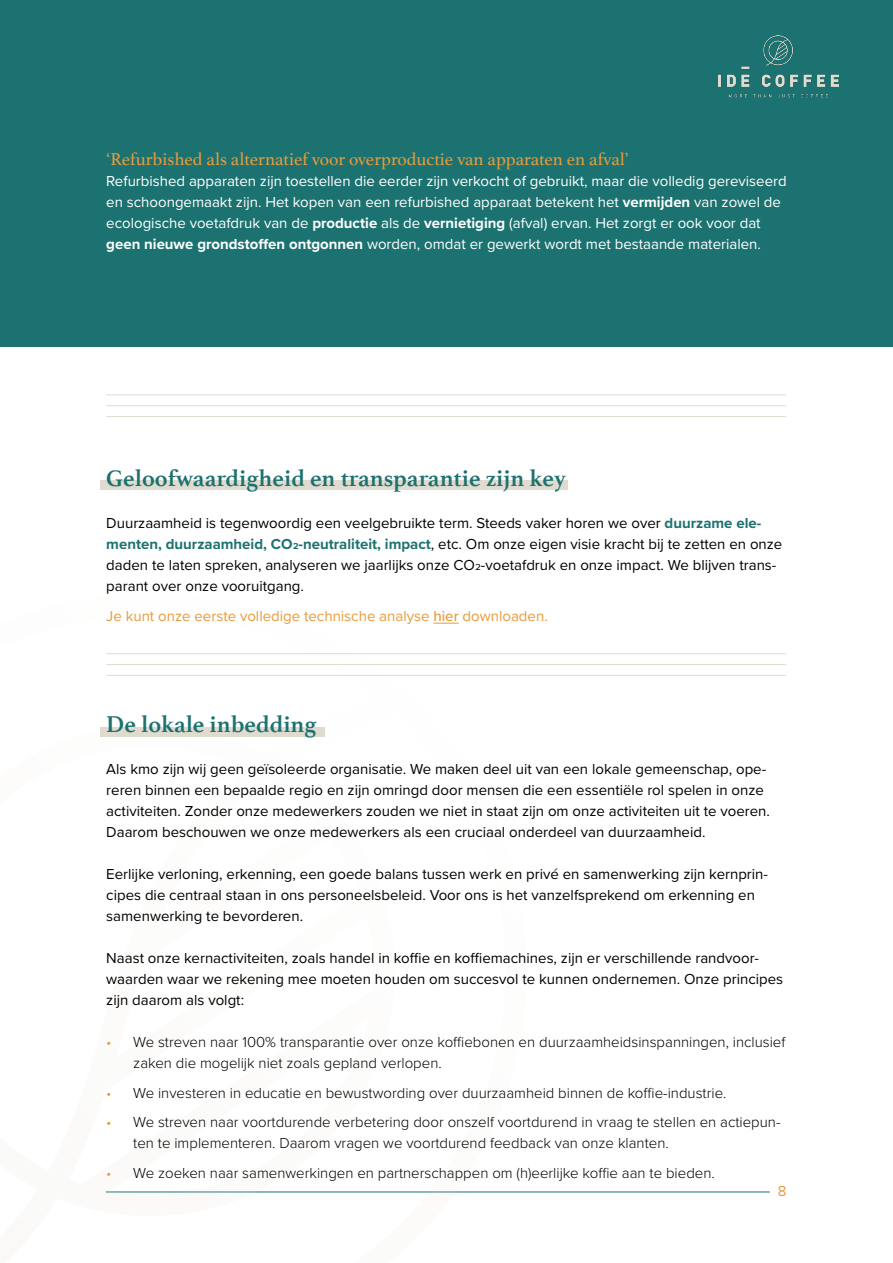
<style>
.page{position:relative;width:893px;height:1263px;background:#fff}
.page>*{position:absolute;margin:0;border:0;box-sizing:border-box;transform-origin:0 0}
.t1{font:700 24px "Athelas";color:#1c7270}
.t2{font:18px "Athelas";color:#e99b3a}
.t3{font:15px/21px "Proxima Nova";color:#000}
.t4{font:300 15px/21px "Proxima Nova";color:#000}
.t5{font:15px/21px "Proxima Nova";color:#fff}
.t6{font:15px "Proxima Nova";color:#e99b3a}
.s1{font-weight:700}
.s2{font-weight:700;color:#1c7270}
.s3{font-weight:500}
.s4{color:#e99b3a}
</style>
<div class="page">
<hr style="left:106px;top:1191px;width:664px;height:1px;background:#1c7270">
<div style="left:0;top:0;width:893px;height:347px;background:#1c7270"></div>
<div style="left:100px;top:727px;width:225px;height:10px;background:#e0dbcf"></div>
<div style="left:100px;top:480px;width:468px;height:10px;background:#e0dbcf"></div>
<hr style="left:106px;top:653px;width:680px;height:1px;background:#e0dbcf">
<hr style="left:106px;top:664px;width:680px;height:1px;background:#e0dbcf">
<hr style="left:106px;top:675px;width:680px;height:1px;background:#e0dbcf">
<hr style="left:106px;top:394px;width:680px;height:1px;background:#e0dbcf">
<hr style="left:106px;top:405px;width:680px;height:1px;background:#e0dbcf">
<hr style="left:106px;top:416px;width:680px;height:1px;background:#e0dbcf">
<img style="left:719px;top:35px;width:120px;height:63px">
<svg style="left:433px;top:623px;width:26px;height:1px"></svg>
<p class="t2" style="left:106px;top:144px;width:524px">‘Refurbished als alternatief voor overproductie van apparaten en afval’</p>
<p class="t5" style="left:106px;top:170px;width:682px">Refurbished apparaten zijn toestellen die eerder zijn verkocht of gebruikt, maar die volledig gereviseerd en schoongemaakt zijn. Het kopen van een refurbished apparaat betekent het <span class="s1">vermijden</span> van zowel de ecologische voetafdruk van de <span class="s1">productie</span> als de <span class="s1">vernietiging</span> (afval) ervan. Het zorgt er ook voor dat <span class="s1">geen nieuwe grondstoffen ontgonnen</span> worden, omdat er gewerkt wordt met bestaande materialen.</p>
<h1 class="t1" style="left:106px;top:459px;width:461px">Geloofwaardigheid en transparantie zijn key</h1>
<p class="t3" style="left:106px;top:512px;width:678px">Duurzaamheid is tegenwoordig een veelgebruikte term. Steeds vaker horen we over <span class="s2">duurzame ele&shy;menten, duurzaamheid, CO2-neutraliteit, impact</span>, etc. Om onze eigen visie kracht bij te zetten en onze daden te laten spreken, analyseren we jaarlijks onze CO2-voetafdruk en onze impact. We blijven trans&shy;parant over onze vooruitgang.</p>
<p class="t6" style="left:106px;top:605px;width:443px">Je kunt onze eerste volledige technische analyse <span class="s3">hier</span> downloaden.</p>
<h1 class="t1" style="left:106px;top:705px;width:212px">De lokale inbedding</h1>
<p class="t3" style="left:106px;top:758px;width:665px">Als kmo zijn wij geen geïsoleerde organisatie. We maken deel uit van een lokale gemeenschap, ope&shy;reren binnen een bepaalde regio en zijn omringd door mensen die een essentiële rol spelen in onze activiteiten. Zonder onze medewerkers zouden we niet in staat zijn om onze activiteiten uit te voeren.<br>Daarom beschouwen we onze medewerkers als een cruciaal onderdeel van duurzaamheid.</p>
<p class="t3" style="left:106px;top:863px;width:663px">Eerlijke verloning, erkenning, een goede balans tussen werk en privé en samenwerking zijn kernprin&shy;cipes die centraal staan in ons personeelsbeleid. Voor ons is het vanzelfsprekend om erkenning en samenwerking te bevorderen.</p>
<p class="t3" style="left:106px;top:947px;width:678px">Naast onze kernactiviteiten, zoals handel in koffie en koffiemachines, zijn er verschillende randvoor&shy;waarden waar we rekening mee moeten houden om succesvol te kunnen ondernemen. Onze principes zijn daarom als volgt:</p>
<p class="t4" style="left:133px;top:1031px;width:654px;text-indent:-27px"><span class="s4">•</span> We streven naar 100% transparantie over onze koffiebonen en duurzaamheidsinspanningen, inclusief zaken die mogelijk niet zoals gepland verlopen.</p>
<p class="t4" style="left:106px;top:1081px;width:621px"><span class="s4">•</span> We investeren in educatie en bewustwording over duurzaamheid binnen de koffie-industrie.</p>
<p class="t4" style="left:133px;top:1111px;width:649px;text-indent:-27px"><span class="s4">•</span> We streven naar voortdurende verbetering door onszelf voortdurend in vraag te stellen en actiepun&shy;ten te implementeren. Daarom vragen we voortdurend feedback van onze klanten.</p>
<p class="t4" style="left:106px;top:1161px;width:610px"><span class="s4">•</span> We zoeken naar samenwerkingen en partnerschappen om (h)eerlijke koffie aan te bieden.</p>
<p class="t6" style="left:778px;top:1180px;width:10px">8</p>
</div>
